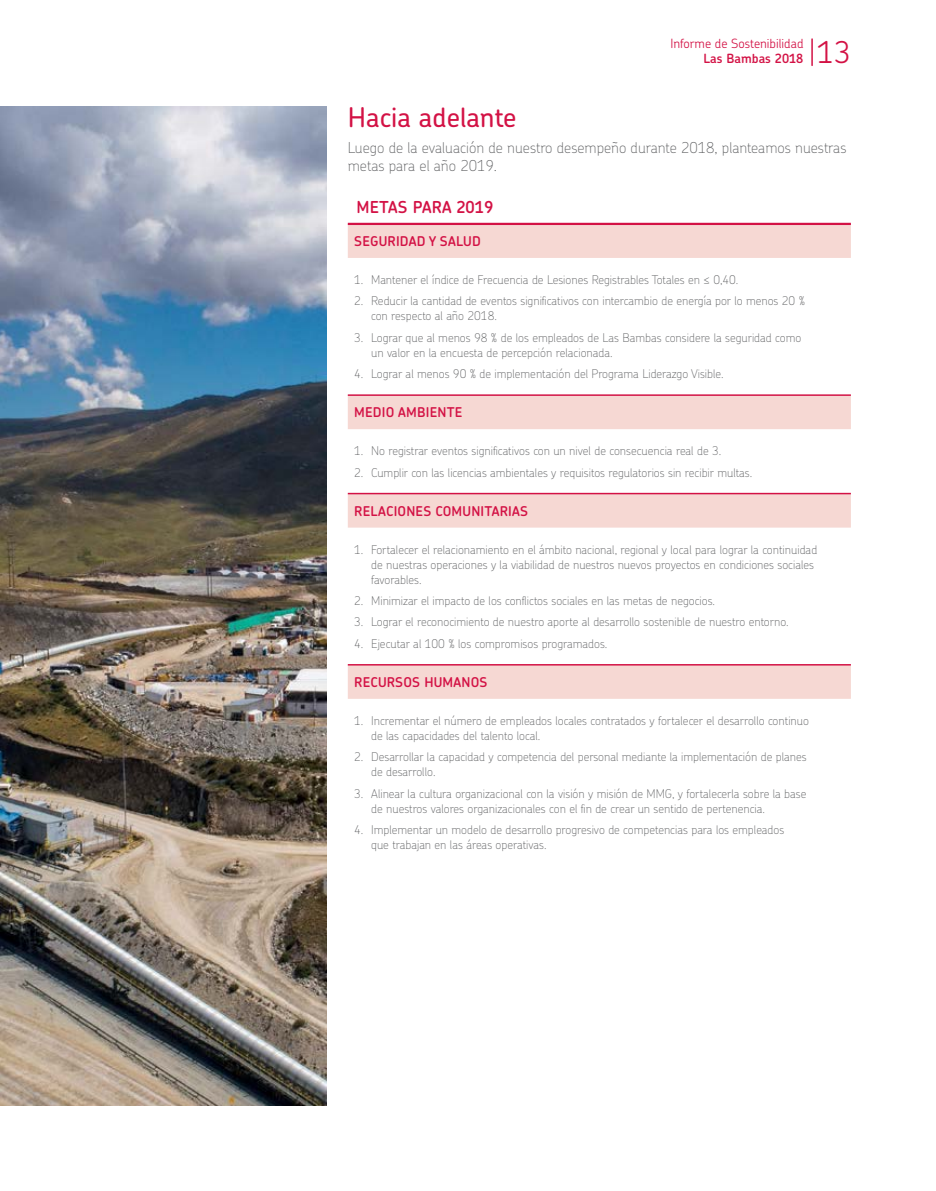
<style>
.page{position:relative;width:936px;height:1191px;background:#fff}
.page>*{position:absolute;margin:0;border:0;box-sizing:border-box;transform-origin:0 0}
.t1{font:300 30px "Chevin Pro";color:#d31245}
.t2{font:500 27px "Chevin Pro";color:#d31245}
.t3{font:600 16.5px "Chevin Pro";letter-spacing:.005em;color:#d31245}
.t4{font:100 15px/18px "Chevin Pro";color:#5f6062}
.t5{font:600 13.5px "Chevin Pro";letter-spacing:.015em;color:#d31245}
.t6{font:300 12.75px "Chevin Pro";color:#d31245}
.t7{font:600 12.75px "Chevin Pro";color:#d31245}
.t8{font:100 12px/15px "Chevin Pro";color:#5f6062}
</style>
<div class="page">
<img style="left:0;top:106px;width:326px;height:1000px">
<svg style="left:348px;top:225px;width:502px;height:474px"></svg>
<hr style="left:348px;top:394px;width:502px;height:2px;background:#d31245">
<hr style="left:348px;top:664px;width:502px;height:1px;background:#d31245">
<hr style="left:348px;top:223px;width:502px;height:2px;background:#d31245">
<hr style="left:348px;top:493px;width:502px;height:1px;background:#d31245">
<svg style="left:811px;top:39px;width:1px;height:26px"></svg>
<p class="t6" style="left:670px;top:35px;width:135px">Informe de Sostenibilidad</p>
<p class="t7" style="left:703px;top:50px;width:101px">Las Bambas 2018</p>
<h1 class="t1" style="left:817px;top:32px;width:35px">13</h1>
<h2 class="t2" style="left:348px;top:99px;width:170px">Hacia adelante</h2>
<p class="t4" style="left:348px;top:138px;width:500px">Luego de la evaluación de nuestro desempeño durante 2018, planteamos nuestras metas para el año 2019.</p>
<h3 class="t3" style="left:356px;top:196px;width:138px">METAS PARA 2019</h3>
<p class="t5" style="left:354px;top:232px;width:128px">SEGURIDAD Y SALUD</p>
<p class="t8" style="left:354px;top:272px;width:386px">1. Mantener el índice de Frecuencia de Lesiones Registrables Totales en ≤ 0,40.</p>
<p class="t8" style="left:371px;top:293px;width:435px;text-indent:-17px">2. Reducir la cantidad de eventos significativos con intercambio de energía por lo menos 20 % con respecto al año 2018.</p>
<p class="t8" style="left:371px;top:329px;width:431px;text-indent:-17px">3. Lograr que al menos 98 % de los empleados de Las Bambas considere la seguridad como un valor en la encuesta de percepción relacionada.</p>
<p class="t8" style="left:354px;top:366px;width:371px">4. Lograr al menos 90 % de implementación del Programa Liderazgo Visible.</p>
<p class="t5" style="left:354px;top:403px;width:110px">MEDIO AMBIENTE</p>
<p class="t8" style="left:354px;top:443px;width:368px">1. No registrar eventos significativos con un nivel de consecuencia real de 3.</p>
<p class="t8" style="left:354px;top:464px;width:399px">2. Cumplir con las licencias ambientales y requisitos regulatorios sin recibir multas.</p>
<p class="t5" style="left:354px;top:502px;width:175px">RELACIONES COMUNITARIAS</p>
<p class="t8" style="left:371px;top:541px;width:447px;text-indent:-17px">1. Fortalecer el relacionamiento en el ámbito nacional, regional y local para lograr la continuidad de nuestras operaciones y la viabilidad de nuestros nuevos proyectos en condiciones sociales favorables.</p>
<p class="t8" style="left:354px;top:593px;width:362px">2. Minimizar el impacto de los conflictos sociales en las metas de negocios.</p>
<p class="t8" style="left:354px;top:614px;width:436px">3. Lograr el reconocimiento de nuestro aporte al desarrollo sostenible de nuestro entorno.</p>
<p class="t8" style="left:354px;top:635px;width:255px">4. Ejecutar al 100 % los compromisos programados.</p>
<p class="t5" style="left:354px;top:673px;width:135px">RECURSOS HUMANOS</p>
<p class="t8" style="left:371px;top:712px;width:439px;text-indent:-17px">1. Incrementar el número de empleados locales contratados y fortalecer el desarrollo continuo de las capacidades del talento local.</p>
<p class="t8" style="left:371px;top:749px;width:437px;text-indent:-17px">2. Desarrollar la capacidad y competencia del personal mediante la implementación de planes de desarrollo.</p>
<p class="t8" style="left:371px;top:785px;width:436px;text-indent:-17px">3. Alinear la cultura organizacional con la visión y misión de MMG, y fortalecerla sobre la base de nuestros valores organizacionales con el fin de crear un sentido de pertenencia.</p>
<p class="t8" style="left:371px;top:821px;width:414px;text-indent:-17px">4. Implementar un modelo de desarrollo progresivo de competencias para los empleados que trabajan en las áreas operativas.</p>
</div>
